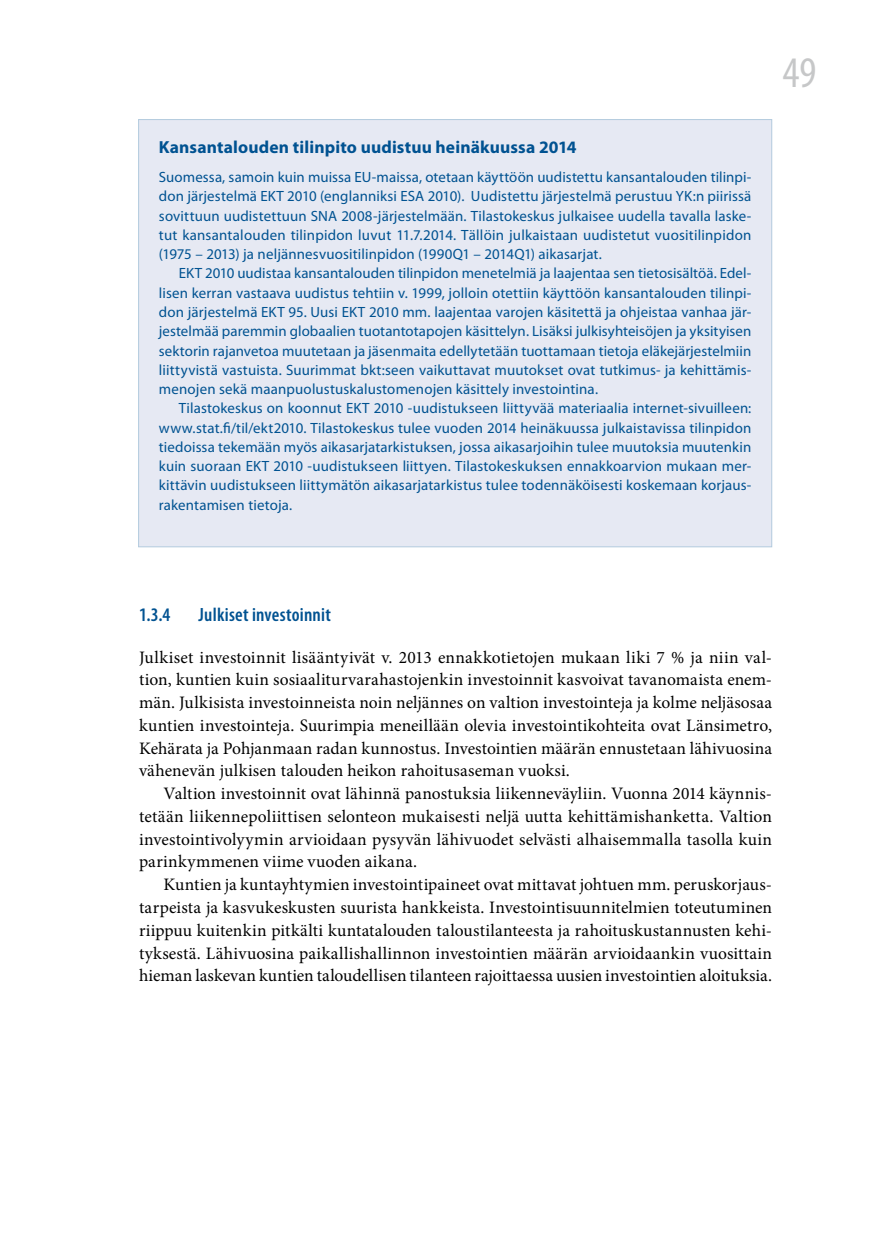
<style>
.page{position:relative;width:874px;height:1241px;background:#fff}
.page>*{position:absolute;margin:0;border:0;box-sizing:border-box;transform-origin:0 0}
.t1{font:condensed 43.75px "Myriad Pro";color:#c6c7c8}
.t2{font:600 condensed 19.25px "Myriad Pro";letter-spacing:.015em;color:#005291}
.t3{font:17.5px/22.8px "Minion Pro";letter-spacing:.005em;color:#000;text-align:justify}
.t4{font:700 17.5px "Myriad Pro";letter-spacing:.01em;color:#005291}
.t5{font:14.88px/19.2px "Myriad Pro";letter-spacing:.01em;color:#005291;text-align:justify}
</style>
<div class="page">
<div style="left:138px;top:119px;width:633px;height:427px;background:#e6e9f3"></div>
<p class="t4" style="left:159px;top:136px;width:419px">Kansantalouden tilinpito uudistuu heinäkuussa 2014</p>
<p class="t5" style="left:159px;top:167px;width:593px">Suomessa, samoin kuin muissa EU-maissa, otetaan käyttöön uudistettu kansantalouden tilinpi&shy;don järjestelmä EKT 2010 (englanniksi ESA 2010). Uudistettu järjestelmä perustuu YK:n piirissä sovittuun uudistettuun SNA 2008-järjestelmään. Tilastokeskus julkaisee uudella tavalla laske&shy;tut kansantalouden tilinpidon luvut 11.7.2014. Tällöin julkaistaan uudistetut vuositilinpidon (1975 – 2013) ja neljännesvuositilinpidon (1990Q1 – 2014Q1) aikasarjat.</p>
<p class="t5" style="left:159px;top:263px;width:593px;text-indent:20px">EKT 2010 uudistaa kansantalouden tilinpidon menetelmiä ja laajentaa sen tietosisältöä. Edel&shy;lisen kerran vastaava uudistus tehtiin v. 1999, jolloin otettiin käyttöön kansantalouden tilinpi&shy;don järjestelmä EKT 95. Uusi EKT 2010 mm. laajentaa varojen käsitettä ja ohjeistaa vanhaa jär&shy;jestelmää paremmin globaalien tuotantotapojen käsittelyn. Lisäksi julkisyhteisöjen ja yksityisen sektorin rajanvetoa muutetaan ja jäsenmaita edellytetään tuottamaan tietoja eläkejärjestelmiin liittyvistä vastuista. Suurimmat bkt:seen vaikuttavat muutokset ovat tutkimus- ja kehittämis&shy;menojen sekä maanpuolustuskalustomenojen käsittely investointina.</p>
<p class="t5" style="left:159px;top:398px;width:593px;text-indent:20px">Tilastokeskus on koonnut EKT 2010 -uudistukseen liittyvää materiaalia internet-sivuilleen: www.stat.fi/til/ekt2010. Tilastokeskus tulee vuoden 2014 heinäkuussa julkaistavissa tilinpidon tiedoissa tekemään myös aikasarjatarkistuksen, jossa aikasarjoihin tulee muutoksia muutenkin kuin suoraan EKT 2010 -uudistukseen liittyen. Tilastokeskuksen ennakkoarvion mukaan mer&shy;kittävin uudistukseen liittymätön aikasarjatarkistus tulee todennäköisesti koskemaan korjaus&shy;rakentamisen tietoja.</p>
<h1 class="t1" style="left:782px;top:46px;width:35px">49</h1>
<p class="t2" style="left:139px;top:603px;width:33px">1.3.4</p>
<p class="t2" style="left:198px;top:603px;width:134px">Julkiset investoinnit</p>
<p class="t3" style="left:139px;top:645px;width:634px">Julkiset investoinnit lisääntyivät v. 2013 ennakkotietojen mukaan liki 7 % ja niin val&shy;tion, kuntien kuin sosiaaliturvarahastojenkin investoinnit kasvoivat tavanomaista enem&shy;män. Julkisista investoinneista noin neljännes on valtion investointeja ja kolme neljäsosaa kuntien investointeja. Suurimpia meneillään olevia investointikohteita ovat Länsimetro, Kehärata ja Pohjanmaan radan kunnostus. Investointien määrän ennustetaan lähivuosina vähenevän julkisen talouden heikon rahoitusaseman vuoksi.</p>
<p class="t3" style="left:139px;top:782px;width:634px;text-indent:24px">Valtion investoinnit ovat lähinnä panostuksia liikenneväyliin. Vuonna 2014 käynnis&shy;tetään liikennepoliittisen selonteon mukaisesti neljä uutta kehittämishanketta. Valtion investointivolyymin arvioidaan pysyvän lähivuodet selvästi alhaisemmalla tasolla kuin parinkymmenen viime vuoden aikana.</p>
<p class="t3" style="left:139px;top:873px;width:634px;text-indent:24px">Kuntien ja kuntayhtymien investointipaineet ovat mittavat johtuen mm. peruskorjaus&shy;tarpeista ja kasvukeskusten suurista hankkeista. Investointisuunnitelmien toteutuminen riippuu kuitenkin pitkälti kuntatalouden taloustilanteesta ja rahoituskustannusten kehi&shy;tyksestä. Lähivuosina paikallishallinnon investointien määrän arvioidaankin vuosittain hieman laskevan kuntien taloudellisen tilanteen rajoittaessa uusien investointien aloituksia.</p>
</div>
